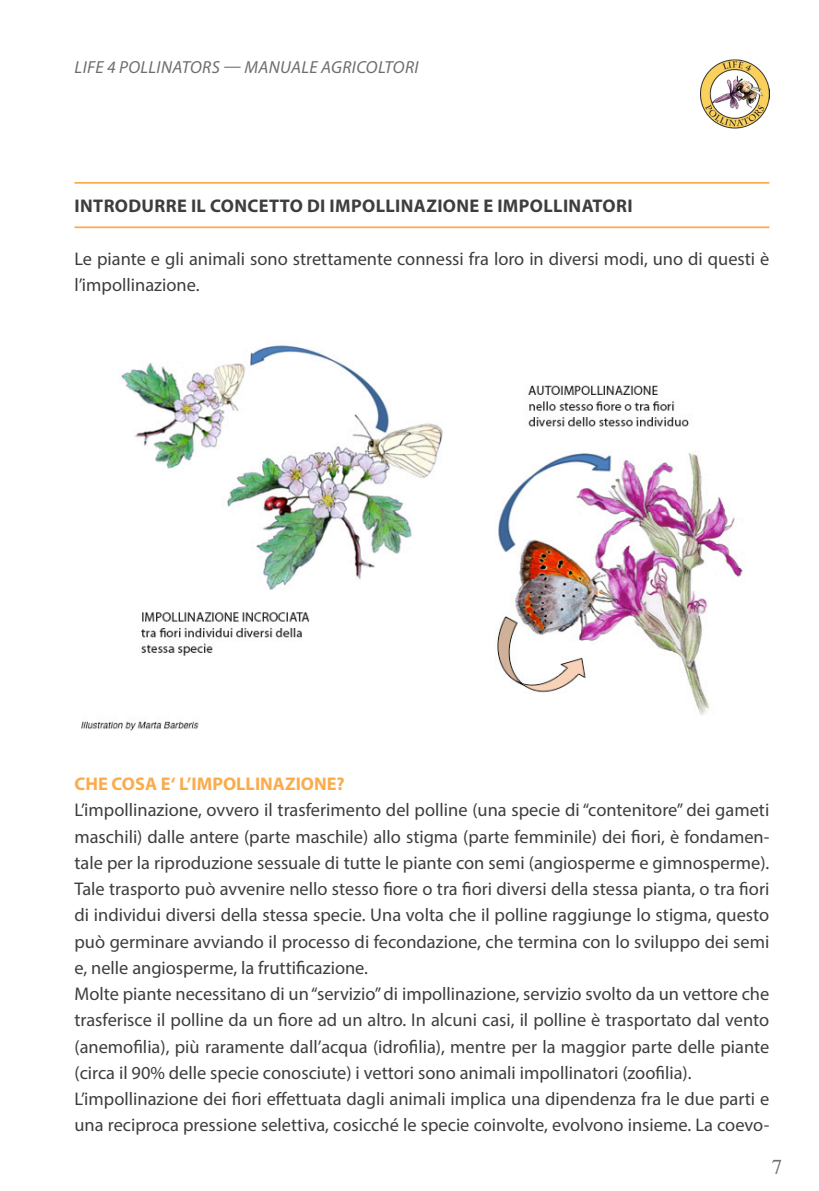
<style>
.page{position:relative;width:819px;height:1191px;background:#fff}
.page>*{position:absolute;margin:0;border:0;box-sizing:border-box;transform-origin:0 0}
.t1{font:21px "Times";color:#6c6d70}
.t2{font:18.38px/26.2px "Myriad Pro";color:#3e3e3f}
.t3{font:700 18.38px "Myriad Pro";letter-spacing:.02em;color:#3e3e3f}
.t4{font:700 18.38px "Myriad Pro";color:#faac4d}
.t5{font:italic 17.5px "Myriad Pro";letter-spacing:.02em;color:#6c6d70}
</style>
<div class="page">
<img style="left:81px;top:345px;width:662px;height:386px">
<hr style="left:74px;top:226px;width:695px;height:2px;background:#faac4d">
<hr style="left:74px;top:182px;width:695px;height:2px;background:#faac4d">
<img style="left:700px;top:59px;width:69px;height:70px">
<p class="t5" style="left:75px;top:56px;width:345px">LIFE 4 POLLINATORS — MANUALE AGRICOLTORI</p>
<p class="t3" style="left:75px;top:194px;width:559px">INTRODURRE IL CONCETTO DI IMPOLLINAZIONE E IMPOLLINATORI</p>
<p class="t2" style="left:74px;top:245px;width:696px">Le piante e gli animali sono strettamente connessi fra loro in diversi modi, uno di questi è l’impollinazione.</p>
<p class="t4" style="left:74px;top:772px;width:272px">CHE COSA E‘ L’IMPOLLINAZIONE?</p>
<p class="t2" style="left:74px;top:796px;width:696px;text-align:justify">L’impollinazione, ovvero il trasferimento del polline (una specie di “contenitore” dei gameti maschili) dalle antere (parte maschile) allo stigma (parte femminile) dei fiori, è fondamen&shy;tale per la riproduzione sessuale di tutte le piante con semi (angiosperme e gimnosperme).<br>Tale trasporto può avvenire nello stesso fiore o tra fiori diversi della stessa pianta, o tra fiori di individui diversi della stessa specie. Una volta che il polline raggiunge lo stigma, questo può germinare avviando il processo di fecondazione, che termina con lo sviluppo dei semi e, nelle angiosperme, la fruttificazione.</p>
<p class="t2" style="left:74px;top:980px;width:696px;text-align:justify">Molte piante necessitano di un “servizio” di impollinazione, servizio svolto da un vettore che trasferisce il polline da un fiore ad un altro. In alcuni casi, il polline è trasportato dal vento (anemofilia), più raramente dall’acqua (idrofilia), mentre per la maggior parte delle piante (circa il 90% delle specie conosciute) i vettori sono animali impollinatori (zoofilia).</p>
<p class="t2" style="left:74px;top:1085px;width:696px">L’impollinazione dei fiori effettuata dagli animali implica una dipendenza fra le due parti e una reciproca pressione selettiva, cosicché le specie coinvolte, evolvono insieme. La coevo-</p>
<p class="t1" style="left:771px;top:1147px;width:12px">7</p>
</div>
